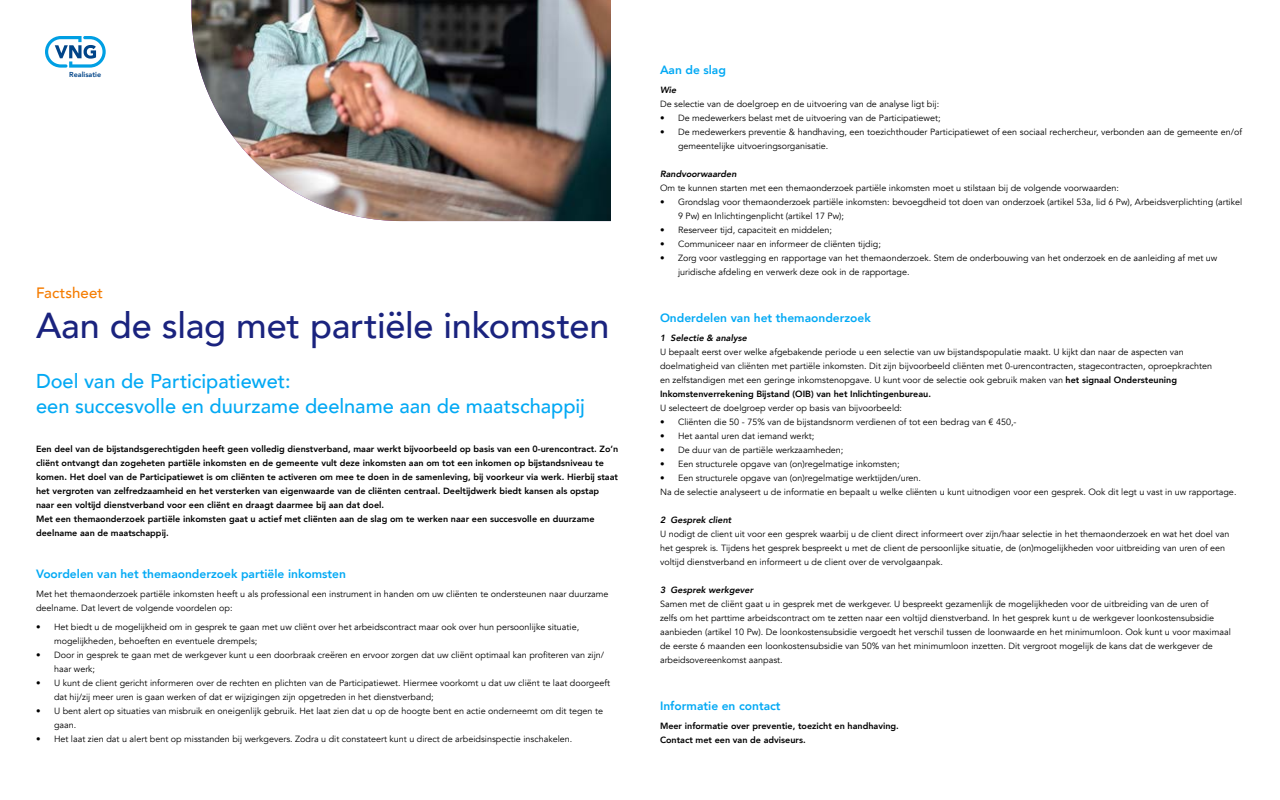
<style>
.page{position:relative;width:1280px;height:800px;background:#fff}
.page>*{position:absolute;margin:0;border:0;box-sizing:border-box;transform-origin:0 0}
.t1{font:500 36px "Avenir";letter-spacing:-.005em;color:#1a237e}
.t2{font:500 20px/25px "Avenir";color:#03a9f4}
.t3{font:500 15px "Avenir";letter-spacing:.005em;color:#f57c00}
.t4{font:800 12px "Avenir";color:#03a9f4}
.t5{font:9px/14px "Avenir";color:#000}
.t6{font:800 9px/14px "Avenir";color:#000}
.t7{font:italic 800 9px "Avenir";color:#000}
.t8{font:800 7.2px "Avenir";color:#048}
.s1{font-weight:800}
</style>
<div class="page">
<svg style="left:45px;top:36px;width:61px;height:32px"></svg>
<img style="left:192px;top:0;width:419px;height:221px">
<p class="t8" style="left:69px;top:69px;width:34px">Realisatie</p>
<h3 class="t3" style="left:36px;top:280px;width:69px">Factsheet</h3>
<h1 class="t1" style="left:36px;top:294px;width:575px">Aan de slag met partiële inkomsten</h1>
<h2 class="t2" style="left:36px;top:367px;width:551px">Doel van de Participatiewet:<br>een succesvolle en duurzame deelname aan de maatschappij</h2>
<p class="t6" style="left:36px;top:442px;width:584px">Een deel van de bijstandsgerechtigden heeft geen volledig dienstverband, maar werkt bijvoorbeeld op basis van een 0-urencontract. Zo’n cliënt ontvangt dan zogeheten partiële inkomsten en de gemeente vult deze inkomsten aan om tot een inkomen op bijstandsniveau te komen. Het doel van de Participatiewet is om cliënten te activeren om mee te doen in de samenleving, bij voorkeur via werk. Hierbij staat het vergroten van zelfredzaamheid en het versterken van eigenwaarde van de cliënten centraal. Deeltijdwerk biedt kansen als opstap naar een voltijd dienstverband voor een cliënt en draagt daarmee bij aan dat doel.<br>Met een themaonderzoek partiële inkomsten gaat u actief met cliënten aan de slag om te werken naar een succesvolle en duurzame deelname aan de maatschappij.</p>
<h3 class="t4" style="left:36px;top:564px;width:311px">Voordelen van het themaonderzoek partiële inkomsten</h3>
<p class="t5" style="left:36px;top:587px;width:574px">Met het themaonderzoek partiële inkomsten heeft u als professional een instrument in handen om uw cliënten te ondersteunen naar duurzame deelname. Dat levert de volgende voordelen op:</p>
<p class="t5" style="left:54px;top:620px;width:527px;text-indent:-18px">• Het biedt u de mogelijkheid om in gesprek te gaan met uw cliënt over het arbeidscontract maar ook over hun persoonlijke situatie, mogelijkheden, behoeften en eventuele drempels;</p>
<p class="t5" style="left:54px;top:648px;width:552px;text-indent:-18px">• Door in gesprek te gaan met de werkgever kunt u een doorbraak creëren en ervoor zorgen dat uw cliënt optimaal kan profiteren van zijn/ haar werk;</p>
<p class="t5" style="left:54px;top:676px;width:558px;text-indent:-18px">• U kunt de client gericht informeren over de rechten en plichten van de Participatiewet. Hiermee voorkomt u dat uw cliënt te laat doorgeeft dat hij/zij meer uren is gaan werken of dat er wijzigingen zijn opgetreden in het dienstverband;</p>
<p class="t5" style="left:54px;top:704px;width:551px;text-indent:-18px">• U bent alert op situaties van misbruik en oneigenlijk gebruik. Het laat zien dat u op de hoogte bent en actie onderneemt om dit tegen te gaan.</p>
<p class="t5" style="left:36px;top:732px;width:538px">• Het laat zien dat u alert bent op misstanden bij werkgevers. Zodra u dit constateert kunt u direct de arbeidsinspectie inschakelen.</p>
<h3 class="t4" style="left:660px;top:60px;width:67px">Aan de slag</h3>
<p class="t7" style="left:660px;top:84px;width:18px">Wie</p>
<p class="t5" style="left:660px;top:97px;width:281px">De selectie van de doelgroep en de uitvoering van de analyse ligt bij:</p>
<p class="t5" style="left:660px;top:111px;width:282px">• De medewerkers belast met de uitvoering van de Participatiewet;</p>
<p class="t5" style="left:678px;top:125px;width:566px;text-indent:-18px">• De medewerkers preventie &amp; handhaving, een toezichthouder Participatiewet of een sociaal rechercheur, verbonden aan de gemeente en/of gemeentelijke uitvoeringsorganisatie.</p>
<p class="t7" style="left:660px;top:168px;width:78px">Randvoorwaarden</p>
<p class="t5" style="left:660px;top:181px;width:460px">Om te kunnen starten met een themaonderzoek partiële inkomsten moet u stilstaan bij de volgende voorwaarden:</p>
<p class="t5" style="left:678px;top:195px;width:566px;text-indent:-18px">• Grondslag voor themaonderzoek partiële inkomsten: bevoegdheid tot doen van onderzoek (artikel 53a, lid 6 Pw), Arbeidsverplichting (artikel<br>9 Pw) en Inlichtingenplicht (artikel 17 Pw);</p>
<p class="t5" style="left:660px;top:223px;width:174px">• Reserveer tijd, capaciteit en middelen;</p>
<p class="t5" style="left:660px;top:237px;width:222px">• Communiceer naar en informeer de cliënten tijdig;</p>
<p class="t5" style="left:678px;top:251px;width:541px;text-indent:-18px">• Zorg voor vastlegging en rapportage van het themaonderzoek. Stem de onderbouwing van het onderzoek en de aanleiding af met uw juridische afdeling en verwerk deze ook in de rapportage.</p>
<h3 class="t4" style="left:660px;top:308px;width:212px">Onderdelen van het themaonderzoek</h3>
<p class="t7" style="left:660px;top:332px;width:88px">1 Selectie &amp; analyse</p>
<p class="t5" style="left:660px;top:345px;width:554px">U bepaalt eerst over welke afgebakende periode u een selectie van uw bijstandspopulatie maakt. U kijkt dan naar de aspecten van doelmatigheid van cliënten met partiële inkomsten. Dit zijn bijvoorbeeld cliënten met 0-urencontracten, stagecontracten, oproepkrachten en zelfstandigen met een geringe inkomstenopgave. U kunt voor de selectie ook gebruik maken van <span class="s1">het signaal Ondersteuning Inkomstenverrekening Bijstand (OIB) van het Inlichtingenbureau.</span></p>
<p class="t5" style="left:660px;top:401px;width:244px">U selecteert de doelgroep verder op basis van bijvoorbeeld:</p>
<p class="t5" style="left:660px;top:415px;width:358px">• Cliënten die 50 - 75% van de bijstandsnorm verdienen of tot een bedrag van € 450,-</p>
<p class="t5" style="left:660px;top:429px;width:156px">• Het aantal uren dat iemand werkt;</p>
<p class="t5" style="left:660px;top:443px;width:185px">• De duur van de partiële werkzaamheden;</p>
<p class="t5" style="left:660px;top:457px;width:241px">• Een structurele opgave van (on)regelmatige inkomsten;</p>
<p class="t5" style="left:660px;top:471px;width:578px">• Een structurele opgave van (on)regelmatige werktijden/uren.<br>Na de selectie analyseert u de informatie en bepaalt u welke cliënten u kunt uitnodigen voor een gesprek. Ook dit legt u vast in uw rapportage.</p>
<p class="t7" style="left:660px;top:514px;width:73px">2 Gesprek client</p>
<p class="t5" style="left:660px;top:527px;width:571px">U nodigt de client uit voor een gesprek waarbij u de client direct informeert over zijn/haar selectie in het themaonderzoek en wat het doel van het gesprek is. Tijdens het gesprek bespreekt u met de client de persoonlijke situatie, de (on)mogelijkheden voor uitbreiding van uren of een voltijd dienstverband en informeert u de client over de vervolgaanpak.</p>
<p class="t7" style="left:660px;top:584px;width:95px">3 Gesprek werkgever</p>
<p class="t5" style="left:660px;top:597px;width:572px">Samen met de cliënt gaat u in gesprek met de werkgever. U bespreekt gezamenlijk de mogelijkheden voor de uitbreiding van de uren of<br>zelfs om het parttime arbeidscontract om te zetten naar een voltijd dienstverband. In het gesprek kunt u de werkgever loonkostensubsidie aanbieden (artikel 10 Pw). De loonkostensubsidie vergoedt het verschil tussen de loonwaarde en het minimumloon. Ook kunt u voor maximaal de eerste 6 maanden een loonkostensubsidie van 50% van het minimumloon inzetten. Dit vergroot mogelijk de kans dat de werkgever de arbeidsovereenkomst aanpast.</p>
<h3 class="t4" style="left:660px;top:696px;width:122px">Informatie en contact</h3>
<p class="t6" style="left:660px;top:718px;width:240px">Meer informatie over preventie, toezicht en handhaving.<br>Contact met een van de adviseurs.</p>
</div>
